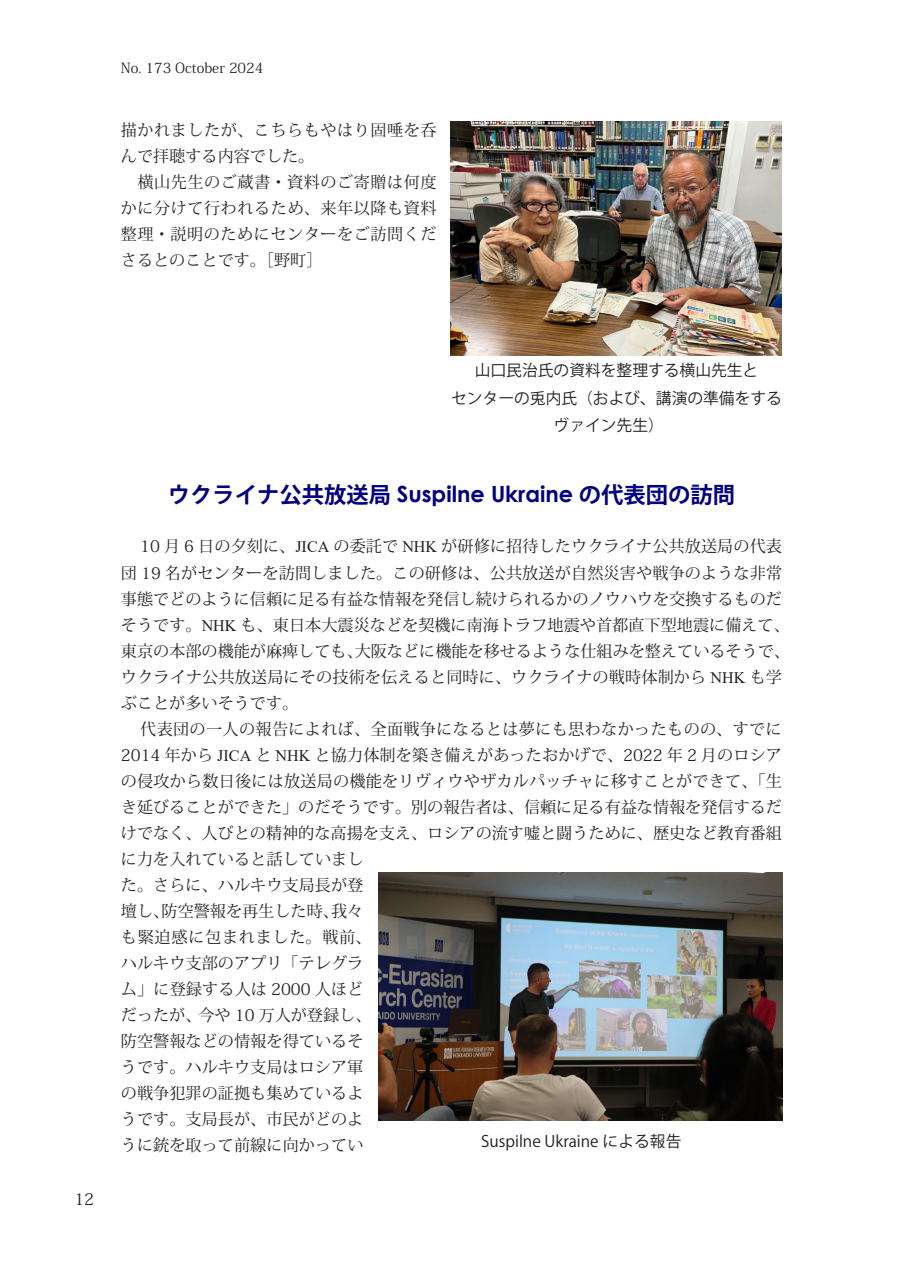
<style>
.page{position:relative;width:903px;height:1275px;background:#fff}
.page>*{position:absolute;margin:0;border:0;box-sizing:border-box;transform-origin:0 0}
.t1{font:700 22.4px "Koz Go Pr 6 N";color:#000080}
.t2{font:16.1px/26.1px "Koz Min Pr 6 N";letter-spacing:.005em;color:#231f20}
.t3{font:16.1px/26.1px "Koz Min Pr 6 N";letter-spacing:.035em;color:#231f20}
.t4{font:15.75px "Koz Go Pr 6 N";color:#231f20}
.t5{font:14px "Koz Min Pr 6 N";color:#231f20}
.s1{font-family:"Century Gothic"}
.s2{font-family:"Times New Roman"}
</style>
<div class="page">
<img style="left:379px;top:872px;width:403px;height:249px">
<img style="left:451px;top:122px;width:330px;height:234px">
<p class="t5" style="left:121px;top:60px;width:144px">No. 173 October 2024</p>
<p class="t3" style="left:121px;top:117px;width:317px">描かれましたが、こちらもやはり固唾を呑んで拝聴する内容でした。<br>　横山先生のご蔵書・資料のご寄贈は何度かに分けて行われるため、来年以降も資料整理・説明のためにセンターをご訪問くださるとのことです。［野町］</p>
<p class="t2" style="left:74px;top:1186px;width:21px">12</p>
<p class="t4" style="left:475px;top:361px;width:285px">山口民治氏の資料を整理する横山先生と</p>
<p class="t4" style="left:451px;top:389px;width:332px">センターの兎内氏（および、講演の準備をする</p>
<p class="t4" style="left:553px;top:416px;width:112px">ヴァイン先生）</p>
<h1 class="t1" style="left:168px;top:482px;width:568px">ウクライナ公共放送局 <span class="s1">Suspilne Ukraine</span> の代表団の訪問</h1>
<p class="t2" style="left:121px;top:534px;width:671px;text-indent:19px">10 月 6 日の夕刻に、<span class="s2">JICA</span> の委託で <span class="s2">NHK</span> が研修に招待したウクライナ公共放送局の代表団 19 名がセンターを訪問しました。この研修は、公共放送が自然災害や戦争のような非常事態でどのように信頼に足る有益な情報を発信し続けられるかのノウハウを交換するものだそうです。<span class="s2">NHK</span> も、東日本大震災などを契機に南海トラフ地震や首都直下型地震に備えて、東京の本部の機能が麻痺しても、大阪などに機能を移せるような仕組みを整えているそうで、ウクライナ公共放送局にその技術を伝えると同時に、ウクライナの戦時体制から <span class="s2">NHK</span> も学ぶことが多いそうです。</p>
<p class="t2" style="left:121px;top:716px;width:663px;text-indent:19px">代表団の一人の報告によれば、全面戦争になるとは夢にも思わなかったものの、すでに<br>2014 年から <span class="s2">JICA</span> と <span class="s2">NHK</span> と協力体制を築き備えがあったおかげで、2022 年 2 月のロシアの侵攻から数日後には放送局の機能をリヴィウやザカルパッチャに移すことができて、「生き延びることができた」のだそうです。別の報告者は、信頼に足る有益な情報を発信するだけでなく、人びとの精神的な高揚を支え、ロシアの流す嘘と闘うために、歴史など教育番組に力を入れていると話していまし<br>た。さらに、ハルキウ支局長が登<br>壇し、防空警報を再生した時、我々<br>も緊迫感に包まれました。戦前、<br>ハルキウ支部のアプリ「テレグラ<br>ム」に登録する人は 2000 人ほど<br>だったが、今や 10 万人が登録し、<br>防空警報などの情報を得ているそ<br>うです。ハルキウ支局はロシア軍<br>の戦争犯罪の証拠も集めているよ<br>うです。支局長が、市民がどのよ<br>うに銃を取って前線に向かってい</p>
<p class="t4" style="left:481px;top:1132px;width:202px">Suspilne Ukraine による報告</p>
</div>
